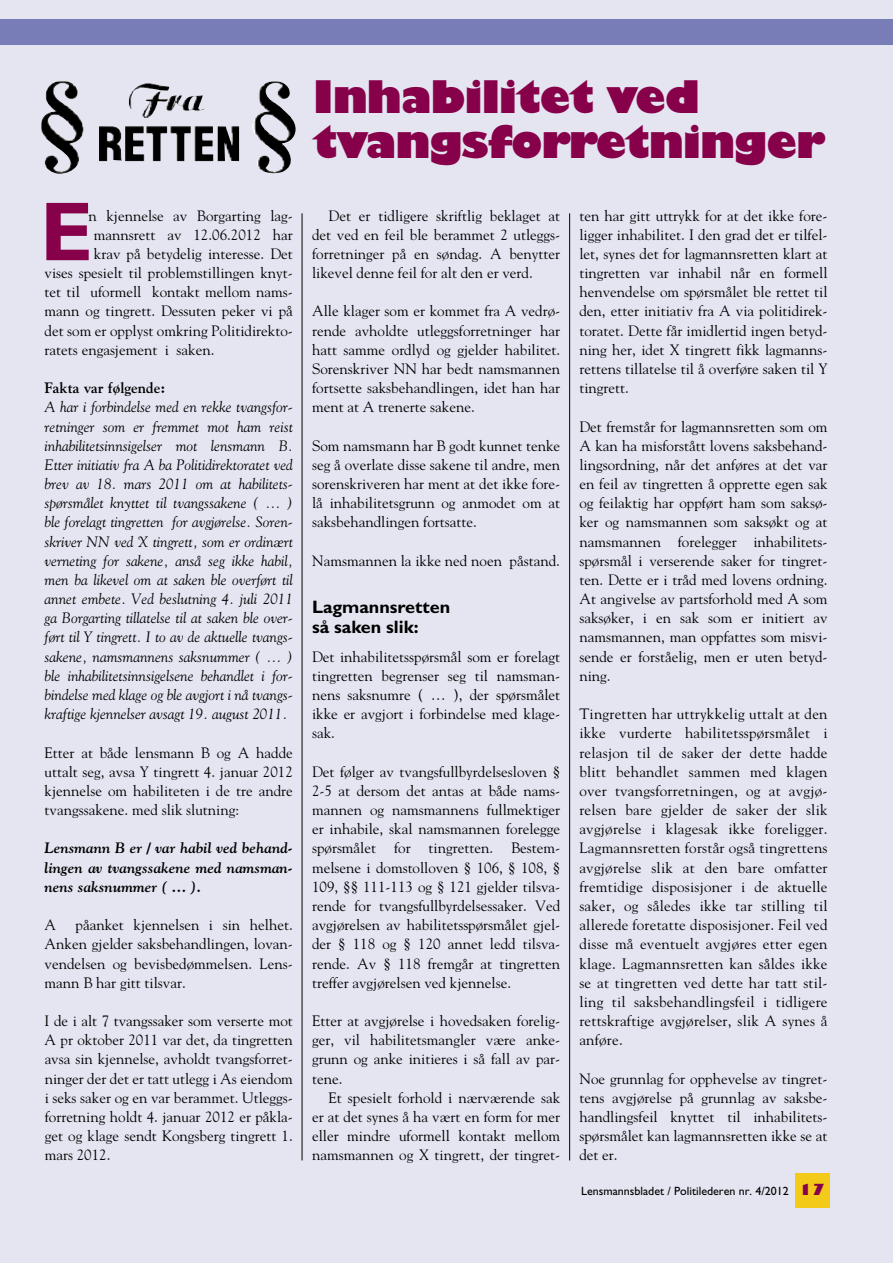
<style>
.page{position:relative;width:893px;height:1263px;background:#e4e5f1}
.page>*{position:absolute;margin:0;border:0;box-sizing:border-box;transform-origin:0 0}
.t1{font:700 84px "Gill Sans";color:#87004a}
.t2{font:800 43.95px/45px "Gill Sans";letter-spacing:-.025em;color:#87004a}
.t3{font:700 18px/19.5px "Gill Sans";color:#000}
.t4{font:15px/19.2px "Goudy";color:#000;text-align:justify}
.t5{font:italic 15px/19.2px "Goudy";color:#000;text-align:justify}
.t6{font:italic 700 15px/19.2px "Goudy";color:#000;text-align:justify}
.t7{font:700 15px "Goudy";color:#000}
.t8{font:12px "Gill Sans";color:#000}
.s1{font-weight:800;font-size:15px;color:#87004a}
</style>
<div class="page">
<div style="left:795px;top:1173px;width:34px;height:34px;background:#f2ca17"></div>
<hr style="left:302px;top:213px;width:1px;height:947px;background:#000">
<hr style="left:569px;top:213px;width:1px;height:947px;background:#000">
<div style="left:0;top:19px;width:893px;height:25px;background:#787db8"></div>
<img style="left:41px;top:81px;width:255px;height:93px">
<h1 class="t1" style="left:40px;top:200px;width:55px">E</h1>
<p class="t4" style="left:89px;top:206px;width:206px">n kjennelse av Borgarting lag-</p>
<p class="t4" style="left:94px;top:225px;width:200px">mannsrett av 12.06.2012 har</p>
<p class="t4" style="left:94px;top:244px;width:200px">krav på betydelig interesse. Det</p>
<p class="t4" style="left:45px;top:263px;width:250px">vises spesielt til problemstillingen knyt-</p>
<p class="t4" style="left:45px;top:282px;width:250px">tet til uformell kontakt mellom nams-</p>
<p class="t4" style="left:45px;top:302px;width:250px">mann og tingrett. Dessuten peker vi på</p>
<p class="t4" style="left:45px;top:321px;width:250px">det som er opplyst omkring Politidirekto-</p>
<p class="t4" style="left:45px;top:340px;width:171px">ratets engasjement i saken.</p>
<p class="t7" style="left:45px;top:379px;width:122px">Fakta var følgende:</p>
<p class="t5" style="left:45px;top:398px;width:250px">A har i forbindelse med en rekke tvangsfor&shy;retninger som er fremmet mot ham reist inhabilitetsinnsigelser mot lensmann B.<br>Etter initiativ fra A ba Politidirektoratet ved brev av 18. mars 2011 om at habilitets&shy;spørsmålet knyttet til tvangssakene ( … ) ble forelagt tingretten for avgjørelse. Soren&shy;skriver NN ved X tingrett, som er ordinært verneting for sakene, anså seg ikke habil, men ba likevel om at saken ble overført til annet embete. Ved beslutning 4. juli 2011 ga Borgarting tillatelse til at saken ble over&shy;ført til Y tingrett. I to av de aktuelle tvangs&shy;sakene, namsmannens saksnummer ( … ) ble inhabilitetsinnsigelsene behandlet i for&shy;bindelse med klage og ble avgjort i nå tvangs&shy;kraftige kjennelser avsagt 19. august 2011.</p>
<p class="t4" style="left:45px;top:743px;width:250px">Etter at både lensmann B og A hadde uttalt seg, avsa Y tingrett 4. januar 2012 kjennelse om habiliteten i de tre andre tvangssakene. med slik slutning:</p>
<p class="t6" style="left:45px;top:839px;width:250px">Lensmann B er / var habil ved behand&shy;lingen av tvangssakene med namsman&shy;nens saksnummer ( … ).</p>
<p class="t4" style="left:45px;top:915px;width:13px">A</p>
<p class="t4" style="left:45px;top:915px;width:250px;text-indent:31px">påanket kjennelsen i sin helhet.<br>Anken gjelder saksbehandlingen, lovan&shy;vendelsen og bevisbedømmelsen. Lens&shy;mann B har gitt tilsvar.</p>
<p class="t4" style="left:45px;top:1011px;width:250px">I de i alt 7 tvangssaker som verserte mot A pr oktober 2011 var det, da tingretten avsa sin kjennelse, avholdt tvangsforret&shy;ninger der det er tatt utlegg i As eiendom i seks saker og en var berammet. Utleggs&shy;forretning holdt 4. januar 2012 er påkla&shy;get og klage sendt Kongsberg tingrett 1. mars 2012.</p>
<h2 class="t2" style="left:313px;top:78px;width:514px">Inhabilitet ved tvangsforretninger</h2>
<p class="t4" style="left:312px;top:206px;width:250px;text-indent:17px">Det er tidligere skriftlig beklaget at det ved en feil ble berammet 2 utleggs&shy;forretninger på en søndag. A benytter likevel denne feil for alt den er verd.</p>
<p class="t4" style="left:312px;top:302px;width:250px">Alle klager som er kommet fra A vedrø&shy;rende avholdte utleggsforretninger har hatt samme ordlyd og gjelder habilitet.<br>Sorenskriver NN har bedt namsmannen fortsette saksbehandlingen, idet han har ment at A trenerte sakene.</p>
<p class="t4" style="left:312px;top:436px;width:250px">Som namsmann har B godt kunnet tenke seg å overlate disse sakene til andre, men sorenskriveren har ment at det ikke fore&shy;lå inhabilitetsgrunn og anmodet om at saksbehandlingen fortsatte.</p>
<p class="t4" style="left:312px;top:551px;width:249px">Namsmannen la ikke ned noen påstand.</p>
<p class="t3" style="left:312px;top:599px;width:140px">Lagmannsretten så saken slik:</p>
<p class="t4" style="left:312px;top:647px;width:250px">Det inhabilitetsspørsmål som er forelagt tingretten begrenser seg til namsman&shy;nens saksnumre ( … ), der spørsmålet ikke er avgjort i forbindelse med klage&shy;sak.</p>
<p class="t4" style="left:312px;top:762px;width:250px">Det følger av tvangsfullbyrdelsesloven § 2-5 at dersom det antas at både nams&shy;mannen og namsmannens fullmektiger er inhabile, skal namsmannen forelegge spørsmålet for tingretten. Bestem&shy;melsene i domstolloven § 106, § 108, § 109, §§ 111-113 og § 121 gjelder tilsva&shy;rende for tvangsfullbyrdelsessaker. Ved avgjørelsen av habilitetsspørsmålet gjel&shy;der § 118 og § 120 annet ledd tilsva&shy;rende. Av § 118 fremgår at tingretten treffer avgjørelsen ved kjennelse.</p>
<p class="t4" style="left:312px;top:1011px;width:250px">Etter at avgjørelse i hovedsaken forelig&shy;ger, vil habilitetsmangler være anke&shy;grunn og anke initieres i så fall av par&shy;tene.</p>
<p class="t4" style="left:312px;top:1088px;width:250px;text-indent:16px">Et spesielt forhold i nærværende sak er at det synes å ha vært en form for mer eller mindre uformell kontakt mellom namsmannen og X tingrett, der tingret-</p>
<p class="t4" style="left:579px;top:206px;width:250px">ten har gitt uttrykk for at det ikke fore&shy;ligger inhabilitet. I den grad det er tilfel&shy;let, synes det for lagmannsretten klart at tingretten var inhabil når en formell henvendelse om spørsmålet ble rettet til den, etter initiativ fra A via politidirek&shy;toratet. Dette får imidlertid ingen betyd&shy;ning her, idet X tingrett fikk lagmanns&shy;rettens tillatelse til å overføre saken til Y tingrett.</p>
<p class="t4" style="left:579px;top:417px;width:250px">Det fremstår for lagmannsretten som om A kan ha misforstått lovens saksbehand&shy;lingsordning, når det anføres at det var en feil av tingretten å opprette egen sak og feilaktig har oppført ham som saksø&shy;ker og namsmannen som saksøkt og at namsmannen forelegger inhabilitets&shy;spørsmål i verserende saker for tingret&shy;ten. Dette er i tråd med lovens ordning.<br>At angivelse av partsforhold med A som saksøker, i en sak som er initiert av namsmannen, man oppfattes som misvi&shy;sende er forståelig, men er uten betyd&shy;ning.</p>
<p class="t4" style="left:579px;top:704px;width:250px">Tingretten har uttrykkelig uttalt at den ikke vurderte habilitetsspørsmålet i relasjon til de saker der dette hadde blitt behandlet sammen med klagen over tvangsforretningen, og at avgjø&shy;relsen bare gjelder de saker der slik avgjørelse i klagesak ikke foreligger.<br>Lagmannsretten forstår også tingrettens avgjørelse slik at den bare omfatter fremtidige disposisjoner i de aktuelle saker, og således ikke tar stilling til allerede foretatte disposisjoner. Feil ved disse må eventuelt avgjøres etter egen klage. Lagmannsretten kan såldes ikke se at tingretten ved dette har tatt stil&shy;ling til saksbehandlingsfeil i tidligere rettskraftige avgjørelser, slik A synes å anføre.</p>
<p class="t4" style="left:579px;top:1069px;width:250px">Noe grunnlag for opphevelse av tingret&shy;tens avgjørelse på grunnlag av saksbe&shy;handlingsfeil knyttet til inhabilitets&shy;spørsmålet kan lagmannsretten ikke se at det er.</p>
<p class="t8" style="left:581px;top:1186px;width:245px">Lensmannsbladet / Politilederen nr. 4/2012 <span class="s1">17</span></p>
</div>
